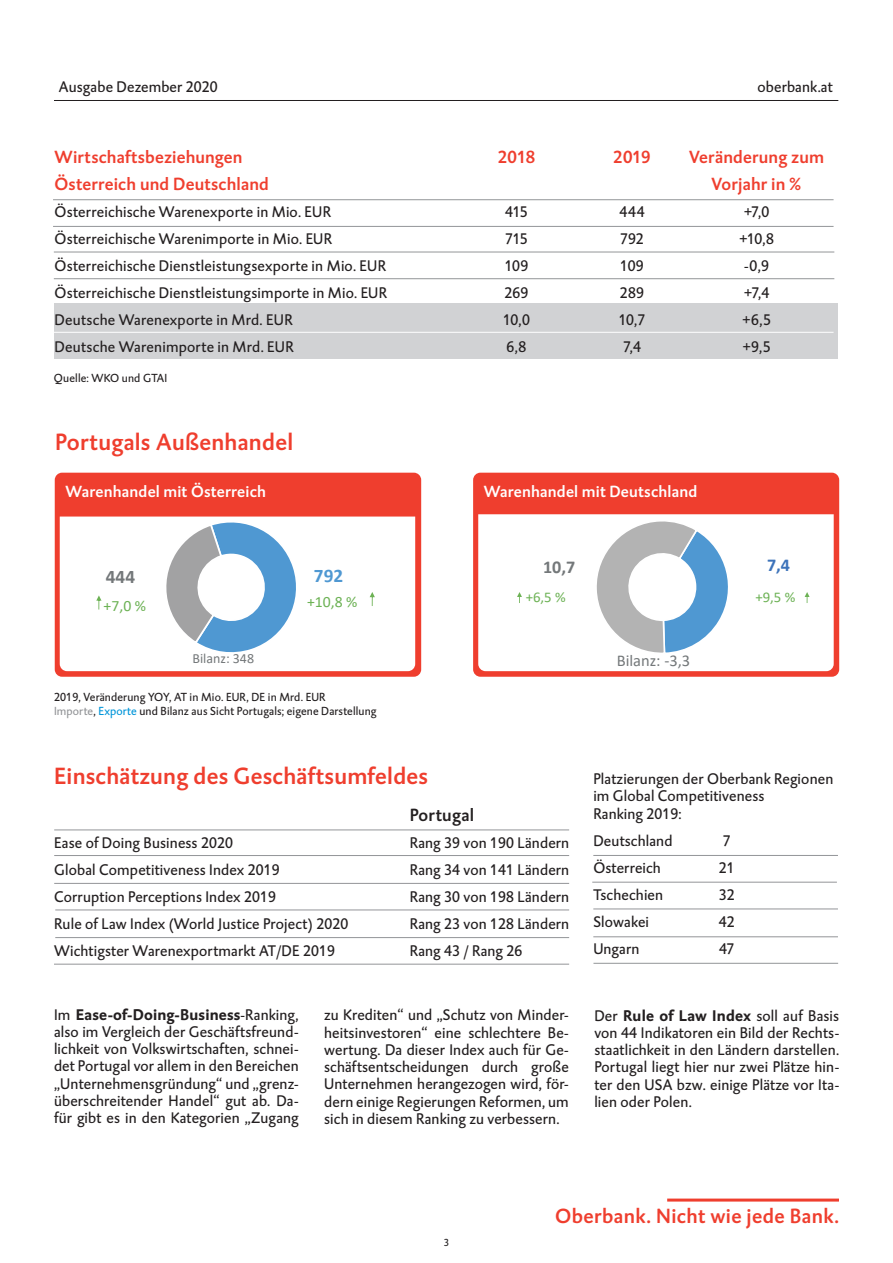
<style>
.page{position:relative;width:893px;height:1263px;background:#fff}
.page>*{position:absolute;margin:0;border:0;box-sizing:border-box;transform-origin:0 0}
.t1{font:24px "DTL Caspari T Medium";letter-spacing:.01em;color:#ef3e2e}
.t2{font:21px "DTL Caspari T Medium";letter-spacing:.015em;color:#ef3e2e}
.t3{font:700 19.2px "Calibri";color:#74787a}
.t4{font:700 19.2px "Calibri";color:#4f98d2}
.t5{font:700 18.15px "Calibri";color:#74787a}
.t6{font:700 18.15px "Calibri";color:#3d73ba}
.t7{font:18px "DTL Caspari T Medium";letter-spacing:.01em;color:#ef3e2e}
.t8{font:18px "DTL Caspari T Medium";letter-spacing:.01em;color:#231f20}
.t9{font:16.5px "DTL Caspari T Medium";letter-spacing:.01em;color:#fff}
.t10{font:16.5px "Calibri";color:#74787a}
.t11{font:15.75px/17.2px "DTL Caspari T";letter-spacing:.01em;color:#231f20;text-align:justify}
.t12{font:15.75px "Calibri";color:#6db255}
.t13{font:14.85px "Calibri";color:#6db255}
.t14{font:13.95px "Calibri";color:#74787a}
.t15{font:12px/13.5px "DTL Caspari T";letter-spacing:.01em;color:#231f20}
.t16{font:10.5px "DTL Caspari T";color:#231f20}
.s1{color:#939598}
.s2{color:#0095d9}
.s3{font-weight:700}
</style>
<div class="page">
<hr style="left:54px;top:100px;width:784px;height:1px;background:#231f20">
<hr style="left:667px;top:1198px;width:172px;height:3px;background:#ef3e2e">
<div style="left:54px;top:303px;width:783px;height:56px;background:#d1d2d4"></div>
<hr style="left:53px;top:199px;width:780px;height:1px;background:#939598">
<hr style="left:53px;top:226px;width:780px;height:1px;background:#939598">
<hr style="left:53px;top:332px;width:780px;height:1px;background:#fff">
<hr style="left:54px;top:252px;width:780px;height:1px;background:#939598">
<hr style="left:54px;top:278px;width:780px;height:1px;background:#939598">
<div style="left:55px;top:473px;width:366px;height:204px;background:#ef3e2e;border-radius:7px"></div>
<div style="left:60px;top:516px;width:355px;height:155px;background:#fff"></div>
<div style="left:473px;top:473px;width:366px;height:204px;background:#ef3e2e;border-radius:7px"></div>
<svg style="left:478px;top:514px;width:356px;height:157px;background:#fefaf9"></svg>
<hr style="left:54px;top:830px;width:515px;height:1px;background:#939598">
<hr style="left:54px;top:855px;width:515px;height:1px;background:#939598">
<hr style="left:54px;top:883px;width:515px;height:1px;background:#939598">
<hr style="left:55px;top:937px;width:514px;height:1px;background:#939598">
<hr style="left:55px;top:910px;width:514px;height:1px;background:#939598">
<hr style="left:54px;top:964px;width:515px;height:1px;background:#939598">
<hr style="left:593px;top:855px;width:245px;height:1px;background:#939598">
<hr style="left:592px;top:882px;width:245px;height:1px;background:#939598">
<hr style="left:593px;top:909px;width:245px;height:1px;background:#939598">
<hr style="left:593px;top:936px;width:245px;height:1px;background:#939598">
<hr style="left:593px;top:963px;width:245px;height:1px;background:#939598">
<svg style="left:87px;top:517px;width:292px;height:149px;background:#dee9f1"></svg>
<svg style="left:506px;top:516px;width:310px;height:154px;background:#e6edf1"></svg>
<svg style="left:517px;top:592px;width:5px;height:11px"></svg>
<svg style="left:805px;top:592px;width:5px;height:11px"></svg>
<p class="t11" style="left:59px;top:78px;width:160px">Ausgabe Dezember 2020</p>
<p class="t11" style="left:757px;top:78px;width:77px">oberbank.at</p>
<p class="t7" style="left:55px;top:146px;width:190px">Wirtschaftsbeziehungen</p>
<p class="t7" style="left:498px;top:146px;width:39px">2018</p>
<p class="t7" style="left:613px;top:146px;width:39px">2019</p>
<p class="t7" style="left:689px;top:146px;width:136px">Veränderung zum</p>
<p class="t7" style="left:55px;top:173px;width:216px">Österreich und Deutschland</p>
<p class="t7" style="left:711px;top:173px;width:91px">Vorjahr in %</p>
<p class="t11" style="left:55px;top:204px;width:278px">Österreichische Warenexporte in Mio. EUR</p>
<p class="t11" style="left:505px;top:204px;width:24px">415</p>
<p class="t11" style="left:619px;top:204px;width:27px">444</p>
<p class="t11" style="left:744px;top:204px;width:27px">+7,0</p>
<p class="t11" style="left:55px;top:231px;width:279px">Österreichische Warenimporte in Mio. EUR</p>
<p class="t11" style="left:505px;top:231px;width:24px">715</p>
<p class="t11" style="left:620px;top:231px;width:25px">792</p>
<p class="t11" style="left:739px;top:231px;width:37px">+10,8</p>
<p class="t11" style="left:55px;top:258px;width:333px">Österreichische Dienstleistungsexporte in Mio. EUR</p>
<p class="t11" style="left:505px;top:258px;width:25px">109</p>
<p class="t11" style="left:620px;top:258px;width:25px">109</p>
<p class="t11" style="left:744px;top:258px;width:26px">-0,9</p>
<p class="t11" style="left:55px;top:285px;width:334px">Österreichische Dienstleistungsimporte in Mio. EUR</p>
<p class="t11" style="left:505px;top:285px;width:25px">269</p>
<p class="t11" style="left:620px;top:285px;width:26px">289</p>
<p class="t11" style="left:744px;top:285px;width:27px">+7,4</p>
<p class="t11" style="left:55px;top:312px;width:240px">Deutsche Warenexporte in Mrd. EUR</p>
<p class="t11" style="left:503px;top:312px;width:28px">10,0</p>
<p class="t11" style="left:619px;top:312px;width:28px">10,7</p>
<p class="t11" style="left:742px;top:312px;width:30px">+6,5</p>
<p class="t11" style="left:55px;top:338px;width:241px">Deutsche Warenimporte in Mrd. EUR</p>
<p class="t11" style="left:507px;top:338px;width:21px">6,8</p>
<p class="t11" style="left:623px;top:338px;width:19px">7,4</p>
<p class="t11" style="left:742px;top:338px;width:30px">+9,5</p>
<p class="t15" style="left:54px;top:371px;width:115px">Quelle: WKO und GTAI</p>
<h1 class="t1" style="left:55px;top:426px;width:240px">Portugals Außenhandel</h1>
<p class="t9" style="left:65px;top:481px;width:202px">Warenhandel mit Österreich</p>
<p class="t9" style="left:484px;top:481px;width:215px">Warenhandel mit Deutschland</p>
<p class="t3" style="left:106px;top:563px;width:31px">444</p>
<p class="t4" style="left:314px;top:562px;width:31px">792</p>
<p class="t12" style="left:104px;top:594px;width:44px">+7,0 %</p>
<p class="t12" style="left:307px;top:591px;width:52px">+10,8 %</p>
<p class="t14" style="left:192px;top:649px;width:63px">Bilanz: 348</p>
<p class="t15" style="left:54px;top:690px;width:324px">2019, Veränderung YOY, AT in Mio. EUR, DE in Mrd. EUR<br><span class="s1">Importe</span>, <span class="s2">Exporte</span> und Bilanz aus Sicht Portugals; eigene Darstellung</p>
<p class="t5" style="left:543px;top:555px;width:34px">10,7</p>
<p class="t6" style="left:767px;top:552px;width:25px">7,4</p>
<p class="t13" style="left:526px;top:586px;width:42px">+6,5 %</p>
<p class="t13" style="left:755px;top:587px;width:42px">+9,5 %</p>
<p class="t10" style="left:617px;top:649px;width:75px">Bilanz: -3,3</p>
<h1 class="t1" style="left:54px;top:760px;width:375px">Einschätzung des Geschäftsumfeldes</h1>
<p class="t8" style="left:410px;top:803px;width:66px">Portugal</p>
<p class="t11" style="left:54px;top:834px;width:180px">Ease of Doing Business 2020</p>
<p class="t11" style="left:410px;top:834px;width:161px">Rang 39 von 190 Ländern</p>
<p class="t11" style="left:54px;top:861px;width:227px">Global Competitiveness Index 2019</p>
<p class="t11" style="left:410px;top:861px;width:161px">Rang 34 von 141 Ländern</p>
<p class="t11" style="left:54px;top:888px;width:223px">Corruption Perceptions Index 2019</p>
<p class="t11" style="left:410px;top:888px;width:161px">Rang 30 von 198 Ländern</p>
<p class="t11" style="left:54px;top:915px;width:296px">Rule of Law Index (World Justice Project) 2020</p>
<p class="t11" style="left:410px;top:915px;width:161px">Rang 23 von 128 Ländern</p>
<p class="t11" style="left:54px;top:942px;width:282px">Wichtigster Warenexportmarkt AT/DE 2019</p>
<p class="t11" style="left:410px;top:942px;width:114px">Rang 43 / Rang 26</p>
<p class="t11" style="left:593px;top:770px;width:241px;text-align:left">Platzierungen der Oberbank Regionen im Global Competitiveness<br>Ranking 2019:</p>
<p class="t11" style="left:593px;top:832px;width:81px">Deutschland</p>
<p class="t11" style="left:723px;top:832px;width:9px">7</p>
<p class="t11" style="left:593px;top:859px;width:69px">Österreich</p>
<p class="t11" style="left:719px;top:859px;width:17px">21</p>
<p class="t11" style="left:593px;top:886px;width:71px">Tschechien</p>
<p class="t11" style="left:719px;top:886px;width:17px">32</p>
<p class="t11" style="left:593px;top:913px;width:57px">Slowakei</p>
<p class="t11" style="left:719px;top:913px;width:17px">42</p>
<p class="t11" style="left:593px;top:940px;width:47px">Ungarn</p>
<p class="t11" style="left:719px;top:940px;width:17px">47</p>
<p class="t11" style="left:54px;top:1006px;width:246px">Im <span class="s3">Ease-of-Doing-Business</span>-Ranking, also im Vergleich der Geschäftsfreund&shy;lichkeit von Volkswirtschaften, schnei&shy;det Portugal vor allem in den Bereichen „Unternehmensgründung“ und „grenz&shy;überschreitender Handel“ gut ab. Da&shy;für gibt es in den Kategorien „Zugang</p>
<p class="t11" style="left:324px;top:1006px;width:246px">zu Krediten“ und „Schutz von Minder&shy;heitsinvestoren“ eine schlechtere Be&shy;wertung. Da dieser Index auch für Ge&shy;schäftsentscheidungen durch große Unternehmen herangezogen wird, för&shy;dern einige Regierungen Reformen, um sich in diesem Ranking zu verbessern.</p>
<p class="t11" style="left:594px;top:1007px;width:246px">Der <span class="s3">Rule of Law Index</span> soll auf Basis von 44 Indikatoren ein Bild der Rechts&shy;staatlichkeit in den Ländern darstellen.<br>Portugal liegt hier nur zwei Plätze hin&shy;ter den USA bzw. einige Plätze vor Ita&shy;lien oder Polen.</p>
<p class="t16" style="left:444px;top:1236px;width:7px">3</p>
<h2 class="t2" style="left:555px;top:1202px;width:285px">Oberbank. Nicht wie jede Bank.</h2>
</div>
